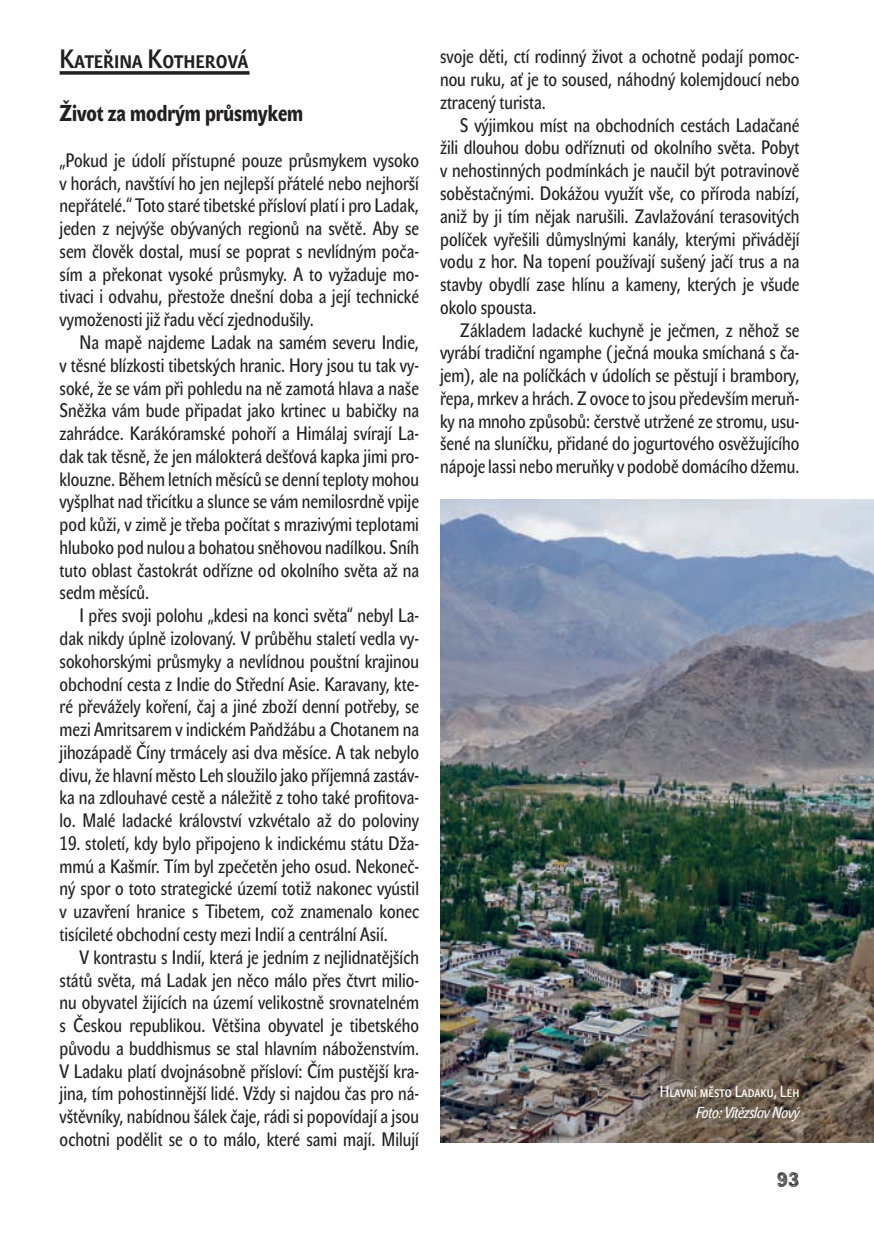
<style>
.page{position:relative;width:874px;height:1241px;background:#fff}
.page>*{position:absolute;margin:0;border:0;box-sizing:border-box;transform-origin:0 0}
.t1{font:26.25px "John Sans Cond Med Pro";color:#231f20}
.t2{font:22.75px "John Sans Cond Heavy Pro";color:#231f20}
.t3{font:21px "Sketch Rockwell";color:#231f20}
.t4{font:19.25px/22.8px "John Sans Cond Text Pro";color:#231f20;text-align:justify}
.t5{font:15.75px "John Sans Cond Text Pro";color:#fff}
.t6{font:italic 15.75px "John Sans Cond Text Pro";letter-spacing:-.02em;color:#fff}
</style>
<div class="page">
<svg style="left:60px;top:71px;width:189px;height:4px"></svg>
<img style="left:440px;top:499px;width:433px;height:643px">
<h1 class="t1" style="left:60px;top:44px;width:190px">Kateřina Kotherová</h1>
<p class="t2" style="left:60px;top:100px;width:245px">Život za modrým průsmykem</p>
<p class="t4" style="left:60px;top:149px;width:361px">„Pokud je údolí přístupné pouze průsmykem vysoko v horách, navštíví ho jen nejlepší přátelé nebo nejhorší nepřátelé.“ Toto staré tibetské přísloví platí i pro Ladak, jeden z nejvýše obývaných regionů na světě. Aby se sem člověk dostal, musí se poprat s nevlídným poča&shy;sím a překonat vysoké průsmyky. A to vyžaduje mo&shy;tivaci i odvahu, přestože dnešní doba a její technické vymoženosti již řadu věcí zjednodušily.</p>
<p class="t4" style="left:60px;top:331px;width:361px;text-indent:20px">Na mapě najdeme Ladak na samém severu Indie, v těsné blízkosti tibetských hranic. Hory jsou tu tak vy&shy;soké, že se vám při pohledu na ně zamotá hlava a naše Sněžka vám bude připadat jako krtinec u babičky na zahrádce. Karákóramské pohoří a Himálaj svírají La&shy;dak tak těsně, že jen málokterá dešťová kapka jimi pro&shy;klouzne. Během letních měsíců se denní teploty mohou vyšplhat nad třicítku a slunce se vám nemilosrdně vpije pod kůži, v zimě je třeba počítat s mrazivými teplotami hluboko pod nulou a bohatou sněhovou nadílkou. Sníh tuto oblast častokrát odřízne od okolního světa až na sedm měsíců.</p>
<p class="t4" style="left:60px;top:604px;width:361px;text-indent:20px">I přes svoji polohu „kdesi na konci světa“ nebyl La&shy;dak nikdy úplně izolovaný. V průběhu staletí vedla vy&shy;sokohorskými průsmyky a nevlídnou pouštní krajinou obchodní cesta z Indie do Střední Asie. Karavany, kte&shy;ré převážely koření, čaj a jiné zboží denní potřeby, se mezi Amritsarem v indickém Paňdžábu a Chotanem na jihozápadě Číny trmácely asi dva měsíce. A tak nebylo divu, že hlavní město Leh sloužilo jako příjemná zastáv&shy;ka na zdlouhavé cestě a náležitě z toho také profitova&shy;lo. Malé ladacké království vzkvétalo až do poloviny</p>
<p class="t4" style="left:60px;top:831px;width:361px">19. století, kdy bylo připojeno k indickému státu Dža&shy;mmú a Kašmír. Tím byl zpečetěn jeho osud. Nekoneč&shy;ný spor o toto strategické území totiž nakonec vyústil v uzavření hranice s Tibetem, což znamenalo konec tisícileté obchodní cesty mezi Indií a centrální Asií.</p>
<p class="t4" style="left:60px;top:945px;width:361px;text-indent:20px">V kontrastu s Indií, která je jedním z nejlidnatějších států světa, má Ladak jen něco málo přes čtvrt milio&shy;nu obyvatel žijících na území velikostně srovnatelném s Českou republikou. Většina obyvatel je tibetského původu a buddhismus se stal hlavním náboženstvím.<br>V Ladaku platí dvojnásobně přísloví: Čím pustější kra&shy;jina, tím pohostinnější lidé. Vždy si najdou čas pro ná&shy;vštěvníky, nabídnou šálek čaje, rádi si popovídají a jsou ochotni podělit se o to málo, které sami mají. Milují</p>
<p class="t4" style="left:440px;top:45px;width:361px">svoje děti, ctí rodinný život a ochotně podají pomoc&shy;nou ruku, ať je to soused, náhodný kolemjdoucí nebo ztracený turista.</p>
<p class="t4" style="left:440px;top:114px;width:361px;text-indent:20px">S výjimkou míst na obchodních cestách Ladačané žili dlouhou dobu odříznuti od okolního světa. Pobyt v nehostinných podmínkách je naučil být potravinově soběstačnými. Dokážou využít vše, co příroda nabízí, aniž by ji tím nějak narušili. Zavlažování terasovitých políček vyřešili důmyslnými kanály, kterými přivádějí vodu z hor. Na topení používají sušený jačí trus a na stavby obydlí zase hlínu a kameny, kterých je všude okolo spousta.</p>
<p class="t4" style="left:440px;top:318px;width:361px;text-indent:20px">Základem ladacké kuchyně je ječmen, z něhož se vyrábí tradiční ngamphe (ječná mouka smíchaná s ča&shy;jem), ale na políčkách v údolích se pěstují i brambory, řepa, mrkev a hrách. Z ovoce to jsou především meruň&shy;ky na mnoho způsobů: čerstvě utržené ze stromu, usu&shy;šené na sluníčku, přidané do jogurtového osvěžujícího nápoje lassi nebo meruňky v podobě domácího džemu.</p>
<p class="t5" style="left:659px;top:1082px;width:141px">Hlavní město Ladaku, Leh</p>
<p class="t6" style="left:695px;top:1103px;width:105px">Foto: Vítězslav Nový</p>
<p class="t3" style="left:776px;top:1167px;width:24px">93</p>
</div>
